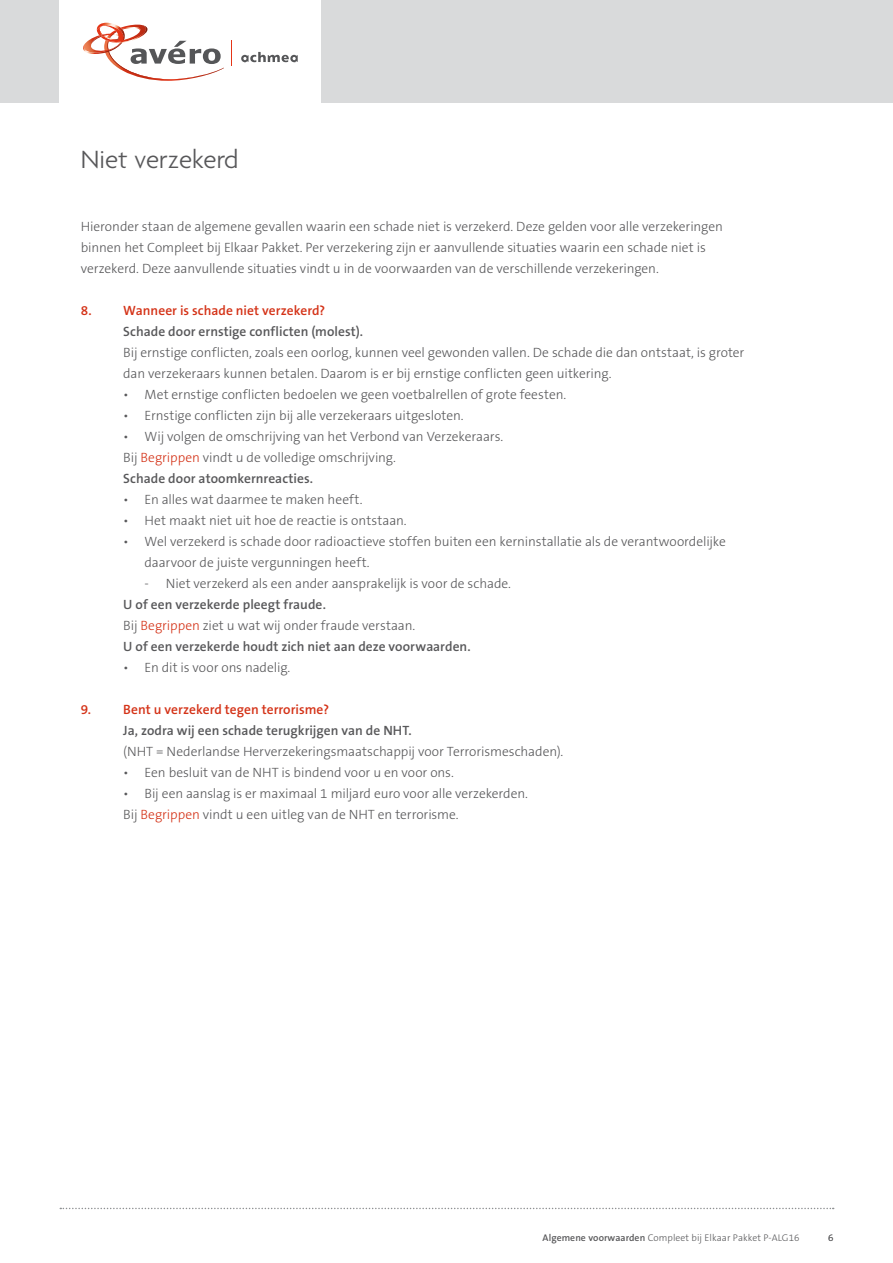
<style>
.page{position:relative;width:893px;height:1263px;background:#fff}
.page>*{position:absolute;margin:0;border:0;box-sizing:border-box;transform-origin:0 0}
.t1{font:300 27px "Agenda";color:#58585a}
.t2{font:300 13.5px/21px "The Sans B3";letter-spacing:-.005em;color:#58585a}
.t3{font:600 13.5px "The Sans B6";letter-spacing:.005em;color:#58585a}
.t4{font:600 13.5px "The Sans B6";color:#d43217}
.t5{font:300 9.75px "The Sans B3";letter-spacing:.005em;color:#58585a}
.s1{color:#d43217}
.s2{font-family:"The Sans B6";font-weight:600}
</style>
<div class="page">
<div style="left:0;top:0;width:893px;height:103px;background:#d9dadb"></div>
<div style="left:60px;top:0;width:261px;height:103px;background:#fff"></div>
<svg style="left:241px;top:52px;width:57px;height:10px"></svg>
<svg style="left:83px;top:22px;width:141px;height:59px"></svg>
<svg style="left:231px;top:41px;width:1px;height:25px"></svg>
<svg style="left:60px;top:1208px;width:774px;height:1px"></svg>
<h1 class="t1" style="left:81px;top:145px;width:159px">Niet verzekerd</h1>
<p class="t2" style="left:81px;top:217px;width:644px">Hieronder staan de algemene gevallen waarin een schade niet is verzekerd. Deze gelden voor alle verzekeringen binnen het Compleet bij Elkaar Pakket. Per verzekering zijn er aanvullende situaties waarin een schade niet is verzekerd. Deze aanvullende situaties vindt u in de voorwaarden van de verschillende verzekeringen.</p>
<p class="t4" style="left:81px;top:303px;width:246px">8. Wanneer is schade niet verzekerd?</p>
<p class="t3" style="left:123px;top:324px;width:241px">Schade door ernstige conflicten (molest).</p>
<p class="t2" style="left:123px;top:343px;width:623px">Bij ernstige conflicten, zoals een oorlog, kunnen veel gewonden vallen. De schade die dan ontstaat, is groter dan verzekeraars kunnen betalen. Daarom is er bij ernstige conflicten geen uitkering.</p>
<p class="t2" style="left:123px;top:385px;width:444px">• Met ernstige conflicten bedoelen we geen voetbalrellen of grote feesten.</p>
<p class="t2" style="left:123px;top:406px;width:342px">• Ernstige conflicten zijn bij alle verzekeraars uitgesloten.</p>
<p class="t2" style="left:123px;top:427px;width:382px">• Wij volgen de omschrijving van het Verbond van Verzekeraars.<br>Bij <span class="s1">Begrippen</span> vindt u de volledige omschrijving.</p>
<p class="t3" style="left:123px;top:471px;width:191px">Schade door atoomkernreacties.</p>
<p class="t2" style="left:123px;top:490px;width:241px">• En alles wat daarmee te maken heeft.</p>
<p class="t2" style="left:123px;top:511px;width:285px">• Het maakt niet uit hoe de reactie is ontstaan.</p>
<p class="t2" style="left:145px;top:532px;width:583px;text-indent:-21px">• Wel verzekerd is schade door radioactieve stoffen buiten een kerninstallatie als de verantwoordelijke daarvoor de juiste vergunningen heeft.</p>
<p class="t2" style="left:145px;top:574px;width:368px">- Niet verzekerd als een ander aansprakelijk is voor de schade.</p>
<p class="t3" style="left:123px;top:597px;width:204px">U of een verzekerde pleegt fraude.</p>
<p class="t2" style="left:123px;top:616px;width:293px">Bij <span class="s1">Begrippen</span> ziet u wat wij onder fraude verstaan.</p>
<p class="t3" style="left:123px;top:639px;width:349px">U of een verzekerde houdt zich niet aan deze voorwaarden.</p>
<p class="t2" style="left:123px;top:658px;width:169px">• En dit is voor ons nadelig.</p>
<p class="t4" style="left:81px;top:703px;width:250px">9. Bent u verzekerd tegen terrorisme?</p>
<p class="t3" style="left:123px;top:724px;width:290px">Ja, zodra wij een schade terugkrijgen van de NHT.</p>
<p class="t2" style="left:123px;top:742px;width:441px">(NHT = Nederlandse Herverzekeringsmaatschappij voor Terrorismeschaden).</p>
<p class="t2" style="left:123px;top:763px;width:332px">• Een besluit van de NHT is bindend voor u en voor ons.</p>
<p class="t2" style="left:123px;top:784px;width:406px">• Bij een aanslag is er maximaal 1 miljard euro voor alle verzekerden.<br>Bij <span class="s1">Begrippen</span> vindt u een uitleg van de NHT en terrorisme.</p>
<p class="t5" style="left:543px;top:1233px;width:258px"><span class="s2">Algemene voorwaarden</span> Compleet bij Elkaar Pakket P-ALG16</p>
<p class="t5" style="left:828px;top:1233px;width:7px">6</p>
</div>
